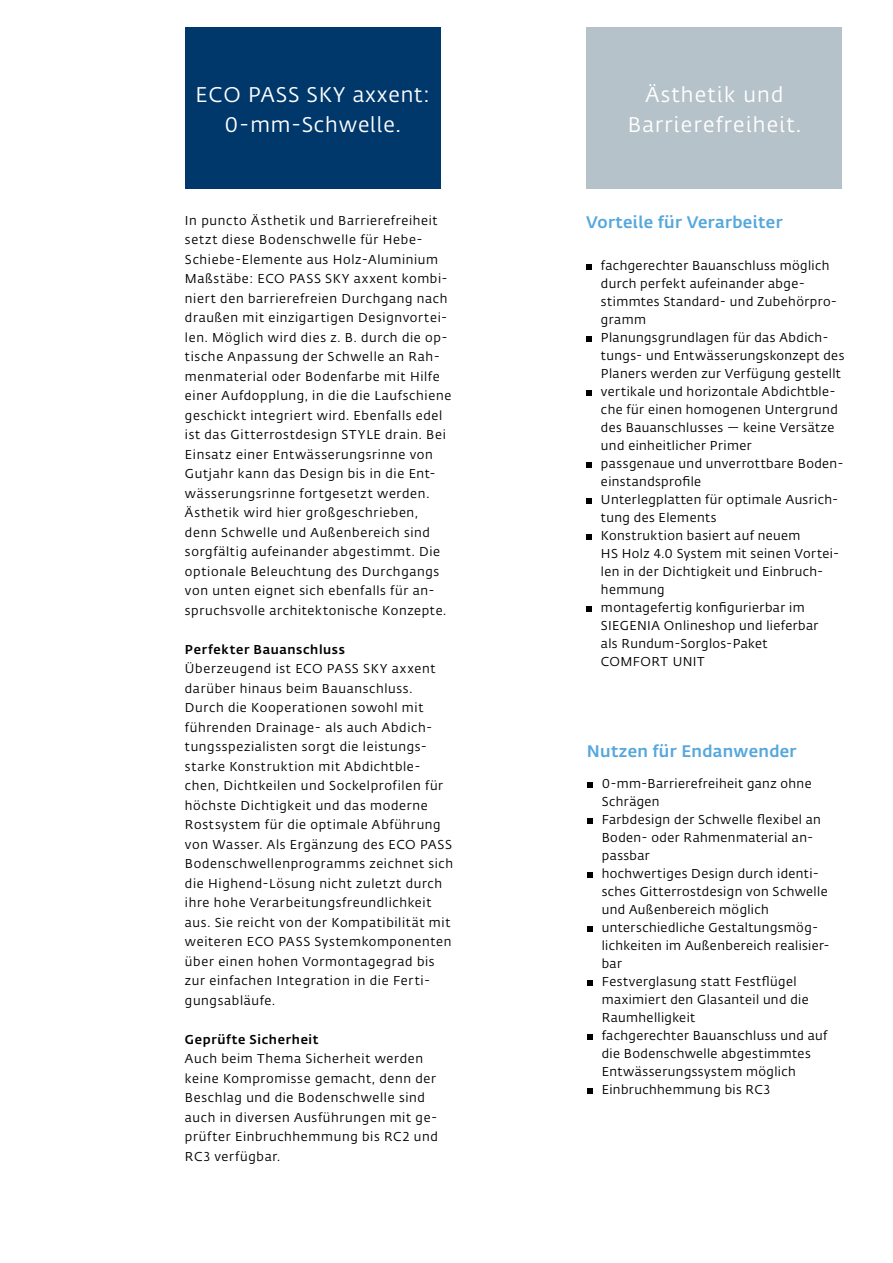
<style>
.page{position:relative;width:893px;height:1263px;background:#fff}
.page>*{position:absolute;margin:0;border:0;box-sizing:border-box;transform-origin:0 0}
.t1{font:21px/30px "Fedra Sans Alt Pro";letter-spacing:.04em;color:#fff;text-align:center}
.t2{font:21px/30px "Fedra Sans Alt Pro";letter-spacing:.06em;color:#fff;text-align:center}
.t3{font:500 16.5px "Fedra Sans Alt Pro";letter-spacing:.02em;color:#55a7dd}
.t4{font:12.75px/19.5px "Fedra Sans Alt Pro";letter-spacing:.05em;color:#000}
.t5{font:12.75px/18px "Fedra Sans Alt Pro";letter-spacing:.03em;color:#000}
.t6{font:500 12.75px "Fedra Sans Alt Pro";letter-spacing:.055em;color:#000}
</style>
<div class="page">
<div style="left:185px;top:28px;width:255px;height:161px;background:#00386c"></div>
<div style="left:587px;top:28px;width:255px;height:161px;background:#b6c2c9"></div>
<svg style="left:586px;top:264px;width:6px;height:6px"></svg>
<svg style="left:586px;top:336px;width:6px;height:6px"></svg>
<svg style="left:586px;top:390px;width:6px;height:6px"></svg>
<svg style="left:586px;top:462px;width:6px;height:6px"></svg>
<svg style="left:586px;top:498px;width:6px;height:6px"></svg>
<svg style="left:586px;top:534px;width:6px;height:6px"></svg>
<svg style="left:586px;top:606px;width:6px;height:6px"></svg>
<svg style="left:587px;top:782px;width:6px;height:6px"></svg>
<svg style="left:587px;top:818px;width:6px;height:6px"></svg>
<svg style="left:587px;top:872px;width:6px;height:6px"></svg>
<svg style="left:587px;top:926px;width:6px;height:6px"></svg>
<svg style="left:587px;top:980px;width:6px;height:6px"></svg>
<svg style="left:587px;top:1034px;width:6px;height:6px"></svg>
<svg style="left:587px;top:1088px;width:6px;height:6px"></svg>
<h1 class="t1" style="left:196px;top:79px;width:235px">ECO PASS SKY axxent:<br>0-mm-Schwelle.</h1>
<h1 class="t2" style="left:628px;top:79px;width:175px">Ästhetik und<br>Barrierefreiheit.</h1>
<p class="t4" style="left:185px;top:210px;width:268px">In puncto Ästhetik und Barrierefreiheit setzt diese Bodenschwelle für Hebe-Schiebe-Elemente aus Holz-Aluminium Maßstäbe: ECO PASS SKY axxent kombi&shy;niert den barrierefreien Durchgang nach draußen mit einzigartigen Designvortei&shy;len. Möglich wird dies z. B. durch die op&shy;tische Anpassung der Schwelle an Rah&shy;menmaterial oder Bodenfarbe mit Hilfe einer Aufdopplung, in die die Laufschiene geschickt integriert wird. Ebenfalls edel ist das Gitterrostdesign STYLE drain. Bei Einsatz einer Entwässerungsrinne von Gutjahr kann das Design bis in die Ent&shy;wässerungsrinne fortgesetzt werden.<br>Ästhetik wird hier großgeschrieben, denn Schwelle und Außenbereich sind sorgfältig aufeinander abgestimmt. Die optionale Beleuchtung des Durchgangs von unten eignet sich ebenfalls für an&shy;spruchsvolle architektonische Konzepte.</p>
<p class="t6" style="left:185px;top:639px;width:161px">Perfekter Bauanschluss</p>
<p class="t4" style="left:185px;top:658px;width:270px">Überzeugend ist ECO PASS SKY axxent darüber hinaus beim Bauanschluss.<br>Durch die Kooperationen sowohl mit führenden Drainage- als auch Abdich&shy;tungsspezialisten sorgt die leistungs&shy;starke Konstruktion mit Abdichtble&shy;chen, Dichtkeilen und Sockelprofilen für höchste Dichtigkeit und das moderne Rostsystem für die optimale Abführung von Wasser. Als Ergänzung des ECO PASS Bodenschwellenprogramms zeichnet sich die Highend-Lösung nicht zuletzt durch ihre hohe Verarbeitungsfreundlichkeit aus. Sie reicht von der Kompatibilität mit weiteren ECO PASS Systemkomponenten über einen hohen Vormontagegrad bis zur einfachen Integration in die Ferti&shy;gungsabläufe.</p>
<p class="t6" style="left:185px;top:1029px;width:135px">Geprüfte Sicherheit</p>
<p class="t4" style="left:185px;top:1048px;width:254px">Auch beim Thema Sicherheit werden keine Kompromisse gemacht, denn der<br>Beschlag und die Bodenschwelle sind auch in diversen Ausführungen mit ge&shy;prüfter Einbruchhemmung bis RC2 und<br>RC3 verfügbar.</p>
<p class="t3" style="left:586px;top:209px;width:198px">Vorteile für Verarbeiter</p>
<p class="t5" style="left:601px;top:256px;width:245px">fachgerechter Bauanschluss möglich durch perfekt aufeinander abge&shy;stimmtes Standard- und Zubehörpro&shy;gramm<br>Planungsgrundlagen für das Abdich&shy;tungs- und Entwässerungskonzept des<br>Planers werden zur Verfügung gestellt vertikale und horizontale Abdichtble&shy;che für einen homogenen Untergrund des Bauanschlusses — keine Versätze und einheitlicher Primer<br>passgenaue und unverrottbare Boden&shy;einstandsprofile<br>Unterlegplatten für optimale Ausrich&shy;tung des Elements<br>Konstruktion basiert auf neuem<br>HS Holz 4.0 System mit seinen Vortei&shy;len in der Dichtigkeit und Einbruch&shy;hemmung<br>montagefertig konfigurierbar im<br>SIEGENIA Onlineshop und lieferbar<br>als Rundum-Sorglos-Paket<br>COMFORT UNIT</p>
<p class="t3" style="left:587px;top:739px;width:211px">Nutzen für Endanwender</p>
<p class="t5" style="left:602px;top:774px;width:229px">0-mm-Barrierefreiheit ganz ohne<br>Schrägen<br>Farbdesign der Schwelle flexibel an<br>Boden- oder Rahmenmaterial an&shy;passbar<br>hochwertiges Design durch identi&shy;sches Gitterrostdesign von Schwelle und Außenbereich möglich unterschiedliche Gestaltungsmög&shy;lichkeiten im Außenbereich realisier&shy;bar<br>Festverglasung statt Festflügel maximiert den Glasanteil und die<br>Raumhelligkeit<br>fachgerechter Bauanschluss und auf die Bodenschwelle abgestimmtes<br>Entwässerungssystem möglich<br>Einbruchhemmung bis RC3</p>
</div>
